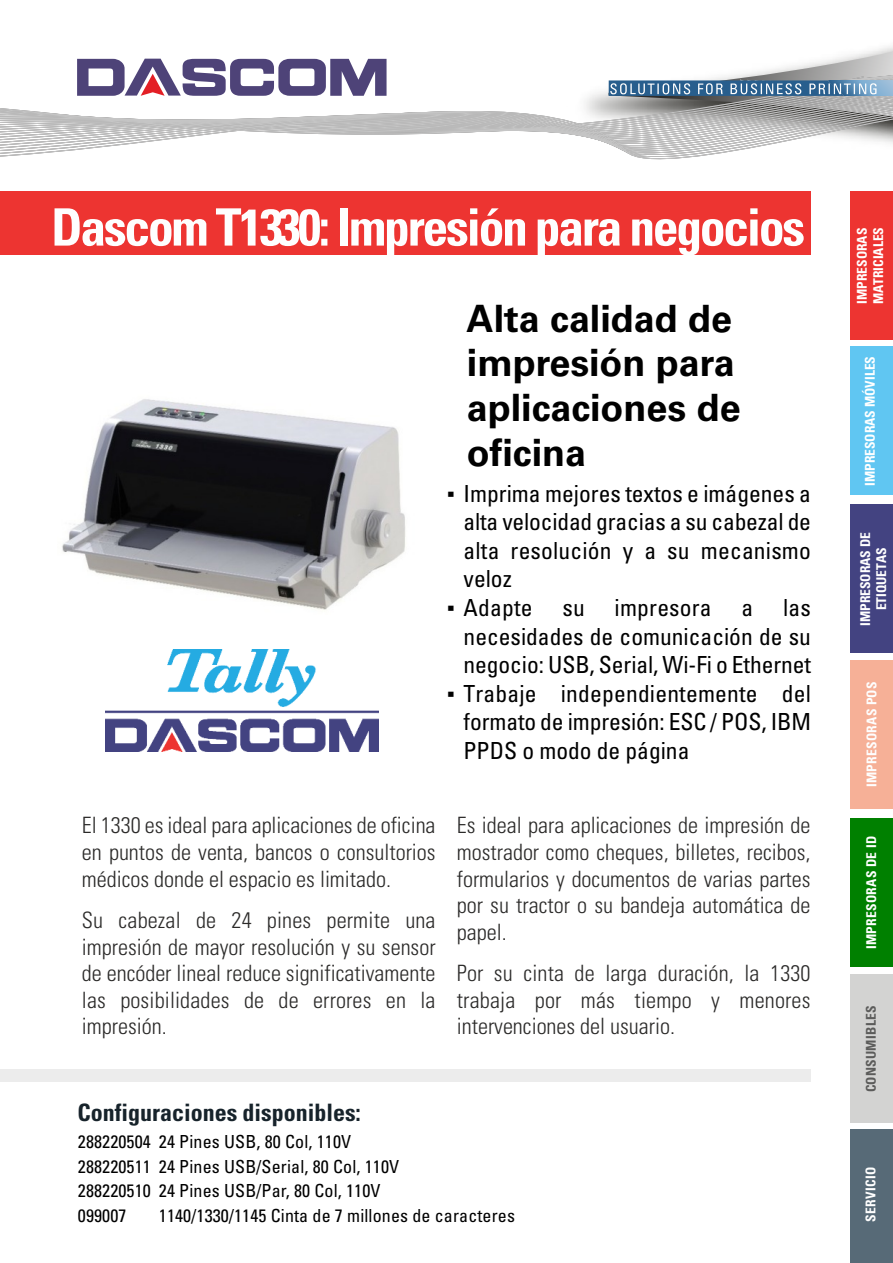
<style>
.page{position:relative;width:893px;height:1263px;background:#fff}
.page>*{position:absolute;margin:0;border:0;box-sizing:border-box;transform-origin:0 0}
.t1{font:700 condensed 51.6px "Univers";letter-spacing:-.045em;color:#fefefe}
.t2{font:700 37.65px/44.7px "Univers LT Std";color:#000}
.t3{font:700 condensed 24px "Univers";color:#17232b}
.t4{font:condensed 23.55px/28.5px "Univers";color:#000;text-align:justify}
.t5{font:300 condensed 22.5px/26.5px "Univers";color:#2b2a29;text-align:justify}
.t6{font:condensed 18px/24.5px "Univers";letter-spacing:.005em;color:#000}
.t7{font:700 condensed 13.5px/16.2px "Univers";color:#fff}
.t8{font:700 condensed 13.5px "Univers";letter-spacing:.02em;color:#fefefe}
.t9{font:700 condensed 13.5px "Univers";letter-spacing:.02em;color:#fff}
.t10{font:700 condensed 13.5px "Univers";letter-spacing:.02em;color:#5c5c5b}
.s1{font-family:"Times New Roman";font-stretch:normal}
</style>
<div class="page">
<div style="left:850px;top:660px;width:43px;height:149px;background:#f6b097"></div>
<div style="left:850px;top:191px;width:43px;height:149px;background:#ed3431"></div>
<div style="left:850px;top:347px;width:43px;height:148px;background:#60c6f2"></div>
<div style="left:850px;top:504px;width:43px;height:149px;background:#434381"></div>
<div style="left:850px;top:818px;width:43px;height:149px;background:#008000"></div>
<div style="left:850px;top:974px;width:43px;height:149px;background:#d3d3d2"></div>
<div style="left:850px;top:1129px;width:43px;height:134px;background:#576a77"></div>
<div style="left:0;top:1069px;width:810px;height:12px;background:#ececec"></div>
<div style="left:0;top:191px;width:810px;height:64px;background:#ed3431"></div>
<img style="left:106px;top:649px;width:272px;height:102px">
<img style="left:62px;top:399px;width:344px;height:211px">
<svg style="left:1px;top:45px;width:892px;height:114px"></svg>
<h1 class="t1" style="left:51px;top:208px;width:756px">Dascom T1330: Impresión para negocios</h1>
<h2 class="t2" style="left:467px;top:301px;width:275px">Alta calidad de impresión para aplicaciones de oficina</h2>
<p class="t4" style="left:464px;top:481px;width:349px;text-indent:-17px"><span class="s1">▪</span> Imprima mejores textos e imágenes a alta velocidad gracias a su cabezal de alta resolución y a su mecanismo veloz</p>
<p class="t4" style="left:447px;top:595px;width:87px"><span class="s1">▪</span> Adapte</p>
<p class="t4" style="left:562px;top:595px;width:24px">su</p>
<p class="t4" style="left:615px;top:595px;width:99px">impresora</p>
<p class="t4" style="left:742px;top:595px;width:13px">a</p>
<p class="t4" style="left:464px;top:595px;width:349px;text-indent:320px">las necesidades de comunicación de su negocio: USB, Serial, Wi-Fi o Ethernet</p>
<p class="t4" style="left:464px;top:681px;width:349px;text-indent:-17px"><span class="s1">▪</span> Trabaje independientemente del formato de impresión: ESC / POS, IBM PPDS o modo de página</p>
<p class="t5" style="left:82px;top:814px;width:355px">El 1330 es ideal para aplicaciones de oficina en puntos de venta, bancos o consultorios médicos donde el espacio es limitado.</p>
<p class="t5" style="left:82px;top:909px;width:355px">Su cabezal de 24 pines permite una impresión de mayor resolución y su sensor de encóder lineal reduce significativamente las posibilidades de de errores en la impresión.</p>
<p class="t5" style="left:457px;top:814px;width:355px">Es ideal para aplicaciones de impresión de mostrador como cheques, billetes, recibos, formularios y documentos de varias partes por su tractor o su bandeja automática de papel.</p>
<p class="t5" style="left:457px;top:962px;width:355px">Por su cinta de larga duración, la 1330 trabaja por más tiempo y menores intervenciones del usuario.</p>
<p class="t3" style="left:77px;top:1103px;width:285px">Configuraciones disponibles:</p>
<p class="t6" style="left:78px;top:1131px;width:323px">288220504 24 Pines USB, 80 Col, 110V<br>288220511 24 Pines USB/Serial, 80 Col, 110V<br>288220510 24 Pines USB/Par, 80 Col, 110V<br>099007</p>
<p class="t6" style="left:159px;top:1205px;width:358px">1140/1330/1145 Cinta de 7 millones de caracteres</p>
<p class="t7" style="left:855px;top:304px;width:79px;rotate:-90deg">IMPRESORAS<br>MATRICIALES</p>
<p class="t7" style="left:863px;top:486px;width:131px;rotate:-90deg">IMPRESORAS MÓVILES</p>
<p class="t7" style="left:859px;top:626px;width:95px;text-align:center;rotate:-90deg">IMPRESORAS DE<br>ETIQUETAS</p>
<p class="t8" style="left:867px;top:787px;width:107px;rotate:-90deg">IMPRESORAS POS</p>
<p class="t9" style="left:866px;top:949px;width:115px;rotate:-90deg">IMPRESORAS DE ID</p>
<p class="t10" style="left:866px;top:1092px;width:88px;rotate:-90deg">CONSUMIBLES</p>
<p class="t8" style="left:866px;top:1222px;width:56px;rotate:-90deg">SERVICIO</p>
</div>
